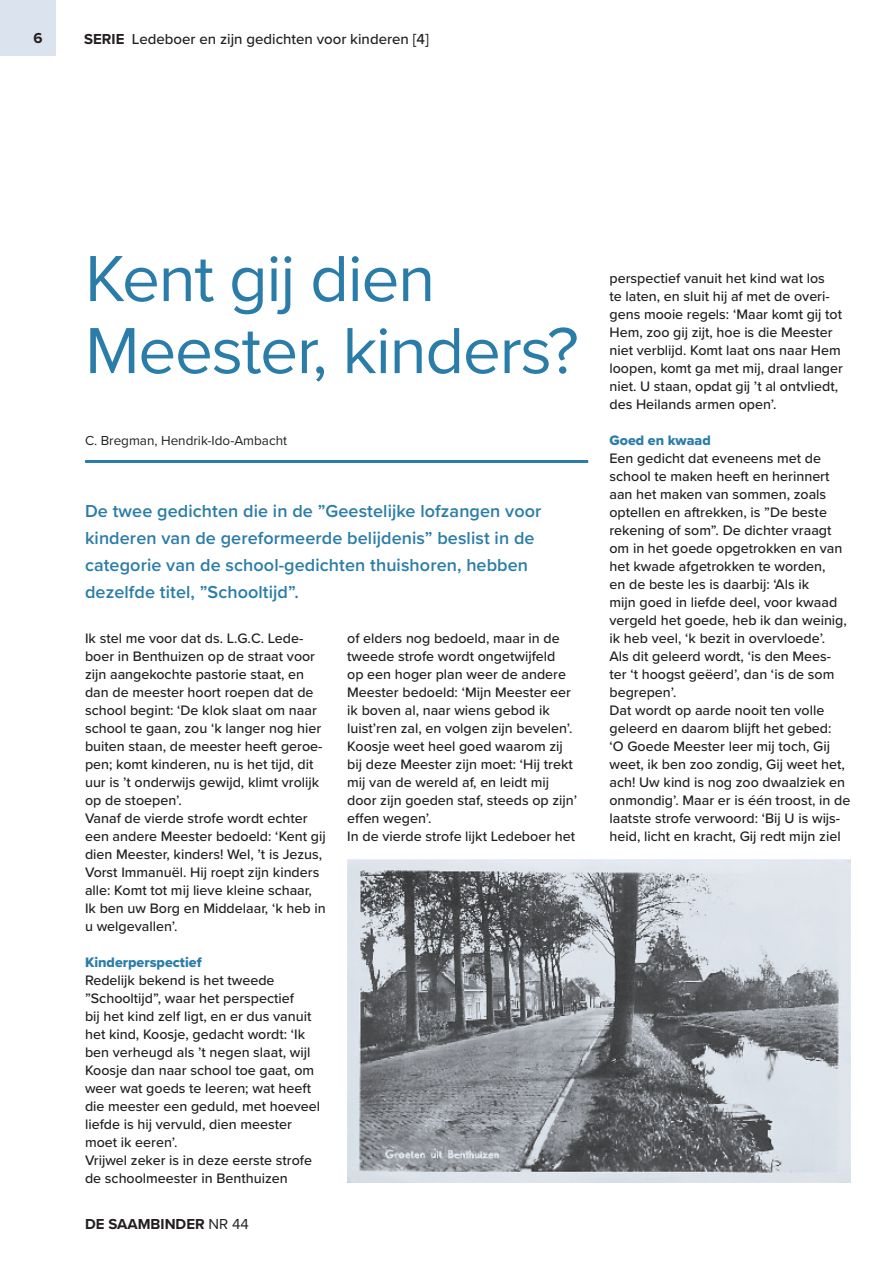
<style>
.page{position:relative;width:893px;height:1263px;background:#fff}
.page>*{position:absolute;margin:0;border:0;box-sizing:border-box;transform-origin:0 0}
.t1{font:67.5px/72px "Proxima Nova";letter-spacing:-.02em;color:#2a7da8}
.t2{font:600 18px/27px "Proxima Nova";letter-spacing:.005em;color:#2a7da8}
.t3{font:500 15px "Proxima Nova";color:#231f20}
.t4{font:700 15px "Proxima Nova";color:#231f20}
.t5{font:500 14.25px/18px "Proxima Nova";color:#231f20}
.t6{font:14.25px "Proxima Nova Extrabld";color:#2a7da8}
.t7{font:13.5px "Proxima Nova";color:#231f20}
.s1{font-weight:700}
.s2{font-weight:400}
</style>
<div class="page">
<hr style="left:85px;top:460px;width:503px;height:3px;background:#2a7da8">
<img style="left:347px;top:859px;width:503px;height:323px">
<div style="left:0;top:0;width:55px;height:55px;background:#dae3ee"></div>
<p class="t4" style="left:33px;top:26px;width:11px">6</p>
<p class="t3" style="left:84px;top:28px;width:346px"><span class="s1">SERIE</span> Ledeboer en zijn gedichten voor kinderen [4]</p>
<h1 class="t1" style="left:85px;top:240px;width:495px">Kent gij dien<br>Meester, kinders?</h1>
<p class="t7" style="left:85px;top:430px;width:204px">C. Bregman, Hendrik-Ido-Ambacht</p>
<p class="t2" style="left:85px;top:497px;width:458px">De twee gedichten die in de ”Geestelijke lofzangen voor kinderen van de gereformeerde belijdenis” beslist in de categorie van de school-gedichten thuishoren, hebben dezelfde titel, ”Schooltijd”.</p>
<p class="t5" style="left:85px;top:629px;width:242px">Ik stel me voor dat ds. L.G.C. Lede&shy;boer in Benthuizen op de straat voor zijn aangekochte pastorie staat, en dan de meester hoort roepen dat de school begint: ‘De klok slaat om naar school te gaan, zou ‘k langer nog hier buiten staan, de meester heeft geroe&shy;pen; komt kinderen, nu is het tijd, dit uur is ’t onderwijs gewijd, klimt vrolijk op de stoepen’.<br>Vanaf de vierde strofe wordt echter een andere Meester bedoeld: ‘Kent gij dien Meester, kinders! Wel, ’t is Jezus, Vorst Immanuël. Hij roept zijn kinders alle: Komt tot mij lieve kleine schaar, Ik ben uw Borg en Middelaar, ‘k heb in u welgevallen’.</p>
<p class="t6" style="left:85px;top:952px;width:118px">Kinderperspectief</p>
<p class="t5" style="left:85px;top:971px;width:237px">Redelijk bekend is het tweede ”Schooltijd”, waar het perspectief<br>bij het kind zelf ligt, en er dus vanuit het kind, Koosje, gedacht wordt: ‘Ik ben verheugd als ’t negen slaat, wijl Koosje dan naar school toe gaat, om weer wat goeds te leeren; wat heeft die meester een geduld, met hoeveel liefde is hij vervuld, dien meester moet ik eeren’.<br>Vrijwel zeker is in deze eerste strofe de schoolmeester in Benthuizen</p>
<p class="t5" style="left:347px;top:629px;width:231px">of elders nog bedoeld, maar in de tweede strofe wordt ongetwijfeld<br>op een hoger plan weer de andere<br>Meester bedoeld: ‘Mijn Meester eer ik boven al, naar wiens gebod ik luist’ren zal, en volgen zijn bevelen’.<br>Koosje weet heel goed waarom zij bij deze Meester zijn moet: ‘Hij trekt mij van de wereld af, en leidt mij door zijn goeden staf, steeds op zijn’ effen wegen’.<br>In de vierde strofe lijkt Ledeboer het</p>
<p class="t4" style="left:85px;top:1213px;width:35px">DE SAA</p>
<p class="t4" style="left:138px;top:1213px;width:113px">MBINDER <span class="s2">NR 44</span></p>
<p class="t5" style="left:609px;top:269px;width:235px">perspectief vanuit het kind wat los<br>te laten, en sluit hij af met de overi&shy;gens mooie regels: ‘Maar komt gij tot Hem, zoo gij zijt, hoe is die Meester niet verblijd. Komt laat ons naar Hem loopen, komt ga met mij, draal langer niet. U staan, opdat gij ’t al ontvliedt, des Heilands armen open’.</p>
<p class="t6" style="left:609px;top:430px;width:103px">Goed en kwaad</p>
<p class="t5" style="left:609px;top:449px;width:242px">Een gedicht dat eveneens met de school te maken heeft en herinnert aan het maken van sommen, zoals optellen en aftrekken, is ”De beste rekening of som”. De dichter vraagt om in het goede opgetrokken en van het kwade afgetrokken te worden,<br>en de beste les is daarbij: ‘Als ik<br>mijn goed in liefde deel, voor kwaad vergeld het goede, heb ik dan weinig, ik heb veel, ‘k bezit in overvloede’.<br>Als dit geleerd wordt, ‘is den Mees&shy;ter ‘t hoogst geëerd’, dan ‘is de som begrepen’.<br>Dat wordt op aarde nooit ten volle geleerd en daarom blijft het gebed:<br>‘O Goede Meester leer mij toch, Gij weet, ik ben zoo zondig, Gij weet het, ach! Uw kind is nog zoo dwaalziek en onmondig’. Maar er is één troost, in de laatste strofe verwoord: ‘Bij U is wijs&shy;heid, licht en kracht, Gij redt mijn ziel</p>
</div>
